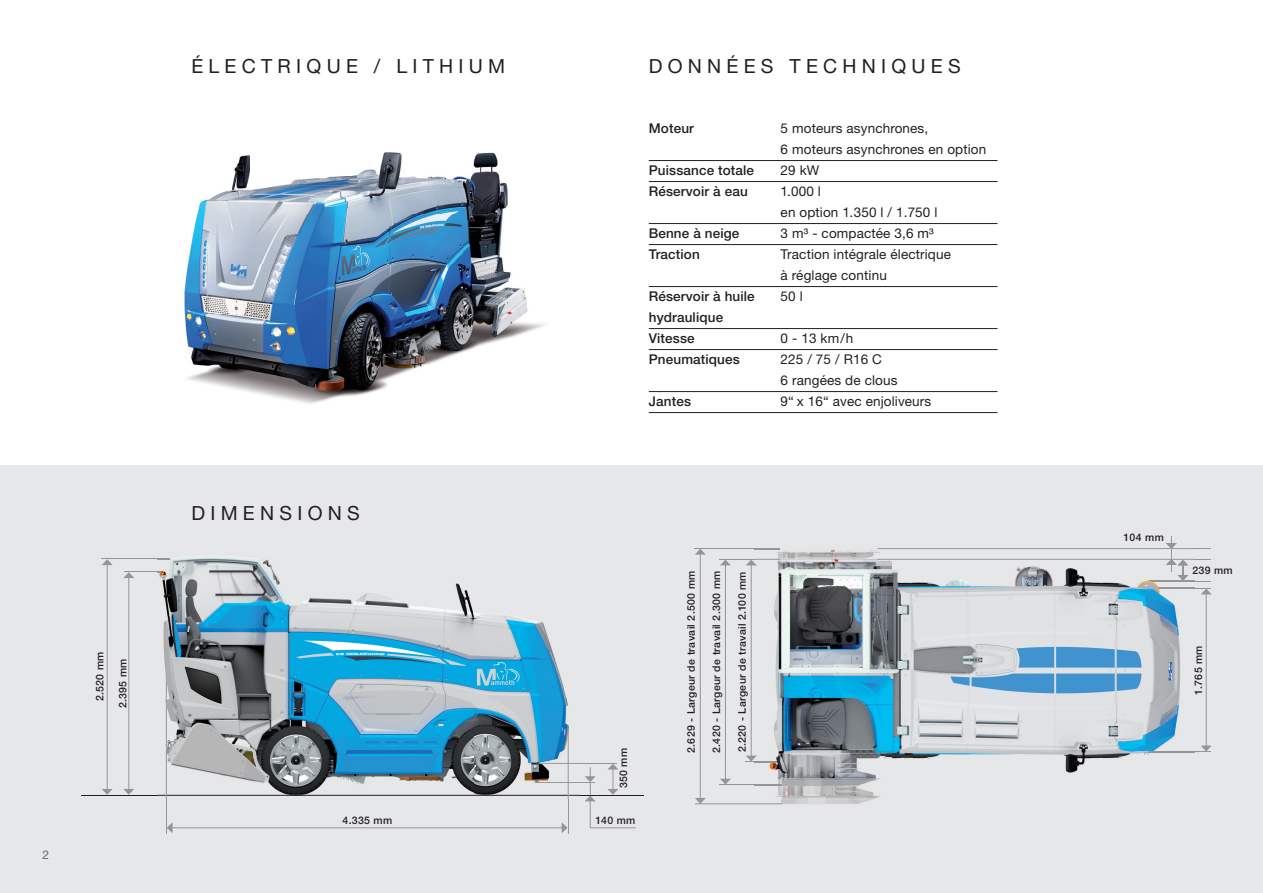
<style>
.page{position:relative;width:1263px;height:893px;background:#fff}
.page>*{position:absolute;margin:0;border:0;box-sizing:border-box;transform-origin:0 0}
.t1{font:19.5px "Helvetica Neue LT Std";letter-spacing:.27em;color:#231f20}
.t2{font:13.5px/21px "Helvetica Neue LT Std";letter-spacing:.01em;color:#231f20}
.t3{font:500 13.5px/21px "Helvetica Neue LT Std";letter-spacing:.01em;color:#231f20}
.t4{font:12px "Helvetica Neue LT Std";color:#64686f}
.t5{font:500 10.5px "Helvetica Neue LT Std";letter-spacing:.03em;color:#231f20}
</style>
<div class="page">
<div style="left:0;top:466px;width:1263px;height:427px;background:#e6e7e9"></div>
<img style="left:184px;top:152px;width:361px;height:252px">
<hr style="left:102px;top:558px;width:68px;height:1px;background:#939598">
<hr style="left:124px;top:571px;width:38px;height:1px;background:#939598">
<hr style="left:535px;top:782px;width:60px;height:1px;background:#939598">
<hr style="left:537px;top:763px;width:80px;height:1px;background:#939598">
<hr style="left:81px;top:795px;width:562px;height:1px;background:#231f20">
<hr style="left:107px;top:564px;width:1px;height:226px;background:#939598">
<svg style="left:102px;top:789px;width:11px;height:6px"></svg>
<svg style="left:102px;top:559px;width:11px;height:6px"></svg>
<hr style="left:128px;top:577px;width:1px;height:213px;background:#939598">
<svg style="left:123px;top:789px;width:11px;height:6px"></svg>
<svg style="left:123px;top:572px;width:11px;height:6px"></svg>
<svg style="left:607px;top:764px;width:11px;height:31px"></svg>
<hr style="left:166px;top:672px;width:1px;height:161px;background:#939598">
<hr style="left:568px;top:727px;width:1px;height:106px;background:#939598">
<hr style="left:172px;top:827px;width:390px;height:1px;background:#939598">
<svg style="left:562px;top:823px;width:6px;height:10px"></svg>
<svg style="left:167px;top:822px;width:6px;height:11px"></svg>
<hr style="left:590px;top:827px;width:46px;height:1px;background:#939598">
<svg style="left:585px;top:767px;width:11px;height:61px"></svg>
<img style="left:158px;top:556px;width:421px;height:243px">
<svg style="left:158px;top:558px;width:12px;height:1px"></svg>
<img style="left:535px;top:782px;width:44px;height:1px">
<img style="left:537px;top:763px;width:42px;height:1px">
<img style="left:158px;top:795px;width:421px;height:1px">
<img style="left:166px;top:672px;width:1px;height:127px">
<img style="left:568px;top:727px;width:1px;height:72px">
<img style="left:752px;top:755px;width:120px;height:50px">
<hr style="left:719px;top:559px;width:491px;height:1px;background:#939598">
<hr style="left:695px;top:548px;width:85px;height:1px;background:#939598">
<hr style="left:878px;top:548px;width:332px;height:1px;background:#939598">
<hr style="left:1118px;top:751px;width:92px;height:1px;background:#939598">
<hr style="left:720px;top:785px;width:124px;height:1px;background:#939598">
<hr style="left:695px;top:803px;width:87px;height:1px;background:#939598">
<hr style="left:746px;top:761px;width:98px;height:1px;background:#939598">
<hr style="left:1151px;top:588px;width:59px;height:1px;background:#939598">
<hr style="left:1148px;top:581px;width:62px;height:1px;background:#939598">
<hr style="left:725px;top:565px;width:1px;height:214px;background:#939598">
<svg style="left:720px;top:779px;width:11px;height:6px"></svg>
<svg style="left:720px;top:560px;width:11px;height:5px"></svg>
<hr style="left:700px;top:554px;width:1px;height:245px;background:#939598">
<svg style="left:695px;top:798px;width:11px;height:6px"></svg>
<svg style="left:695px;top:549px;width:11px;height:6px"></svg>
<hr style="left:751px;top:565px;width:1px;height:191px;background:#939598">
<hr style="left:1206px;top:594px;width:1px;height:152px;background:#939598">
<svg style="left:1201px;top:745px;width:11px;height:6px"></svg>
<svg style="left:1201px;top:589px;width:10px;height:5px"></svg>
<img style="left:755px;top:548px;width:439px;height:225px">
<img style="left:755px;top:754px;width:137px;height:45px">
<img style="left:757px;top:559px;width:437px;height:1px">
<svg style="left:755px;top:548px;width:25px;height:1px"></svg>
<img style="left:878px;top:548px;width:316px;height:1px">
<img style="left:1118px;top:751px;width:76px;height:1px">
<img style="left:755px;top:785px;width:89px;height:1px">
<img style="left:755px;top:761px;width:89px;height:1px">
<img style="left:1151px;top:588px;width:43px;height:1px">
<img style="left:1148px;top:581px;width:46px;height:1px">
<svg style="left:746px;top:756px;width:11px;height:5px"></svg>
<svg style="left:746px;top:559px;width:11px;height:6px"></svg>
<svg style="left:1166px;top:536px;width:22px;height:45px"></svg>
<hr style="left:649px;top:160px;width:348px;height:1px;background:#231f20">
<hr style="left:649px;top:181px;width:348px;height:1px;background:#231f20">
<hr style="left:649px;top:223px;width:348px;height:1px;background:#231f20">
<hr style="left:649px;top:244px;width:348px;height:1px;background:#231f20">
<hr style="left:649px;top:286px;width:348px;height:1px;background:#231f20">
<hr style="left:649px;top:328px;width:348px;height:1px;background:#231f20">
<hr style="left:649px;top:349px;width:348px;height:1px;background:#231f20">
<hr style="left:649px;top:391px;width:348px;height:1px;background:#231f20">
<hr style="left:649px;top:412px;width:348px;height:1px;background:#231f20">
<h1 class="t1" style="left:191px;top:54px;width:315px">ÉLECTRIQUE / LITHIUM</h1>
<p class="t5" style="left:94px;top:701px;width:51px;rotate:-90deg">2.520 mm</p>
<p class="t5" style="left:116px;top:708px;width:51px;rotate:-90deg">2.395 mm</p>
<p class="t4" style="left:43px;top:847px;width:8px">2</p>
<h1 class="t1" style="left:191px;top:501px;width:170px">DIMENSIONS</h1>
<p class="t5" style="left:343px;top:814px;width:51px">4.335 mm</p>
<h1 class="t1" style="left:649px;top:54px;width:313px">DONNÉES TECHNIQUES</h1>
<p class="t3" style="left:649px;top:117px;width:47px">Moteur</p>
<p class="t2" style="left:781px;top:117px;width:207px">5 moteurs asynchrones,<br>6 moteurs asynchrones en option</p>
<p class="t3" style="left:649px;top:160px;width:107px">Puissance totale</p>
<p class="t2" style="left:781px;top:159px;width:40px">29 kW</p>
<p class="t3" style="left:649px;top:181px;width:100px">Réservoir à eau</p>
<p class="t2" style="left:781px;top:180px;width:158px">1.000 l<br>en option 1.350 l / 1.750 l</p>
<p class="t3" style="left:649px;top:223px;width:92px">Benne à neige</p>
<p class="t2" style="left:781px;top:222px;width:155px">3 m³ - compactée 3,6 m³</p>
<p class="t3" style="left:649px;top:244px;width:52px">Traction</p>
<p class="t2" style="left:781px;top:243px;width:172px">Traction intégrale électrique à réglage continu</p>
<p class="t3" style="left:649px;top:286px;width:107px">Réservoir à huile</p>
<p class="t2" style="left:781px;top:285px;width:24px">50 l</p>
<p class="t3" style="left:649px;top:307px;width:76px">hydraulique<br>Vitesse</p>
<p class="t2" style="left:781px;top:327px;width:74px">0 - 13 km/h</p>
<p class="t3" style="left:649px;top:349px;width:93px">Pneumatiques</p>
<p class="t2" style="left:781px;top:348px;width:118px">225 / 75 / R16 C<br>6 rangées de clous</p>
<p class="t3" style="left:649px;top:391px;width:44px">Jantes</p>
<p class="t2" style="left:781px;top:390px;width:152px">9“ x 16“ avec enjoliveurs</p>
<p class="t5" style="left:617px;top:788px;width:42px;rotate:-90deg">350 mm</p>
<p class="t5" style="left:595px;top:814px;width:41px">140 mm</p>
<p class="t5" style="left:685px;top:753px;width:184px;rotate:-90deg">2.629 - Largeur de travail 2.500 mm</p>
<p class="t5" style="left:710px;top:753px;width:184px;rotate:-90deg">2.420 - Largeur de travail 2.300 mm</p>
<p class="t5" style="left:736px;top:752px;width:182px;rotate:-90deg">2.220 - Largeur de travail 2.100 mm</p>
<p class="t5" style="left:1123px;top:531px;width:42px">104 mm</p>
<p class="t5" style="left:1192px;top:564px;width:42px">239 mm</p>
<p class="t5" style="left:1192px;top:695px;width:51px;rotate:-90deg">1.765 mm</p>
</div>
